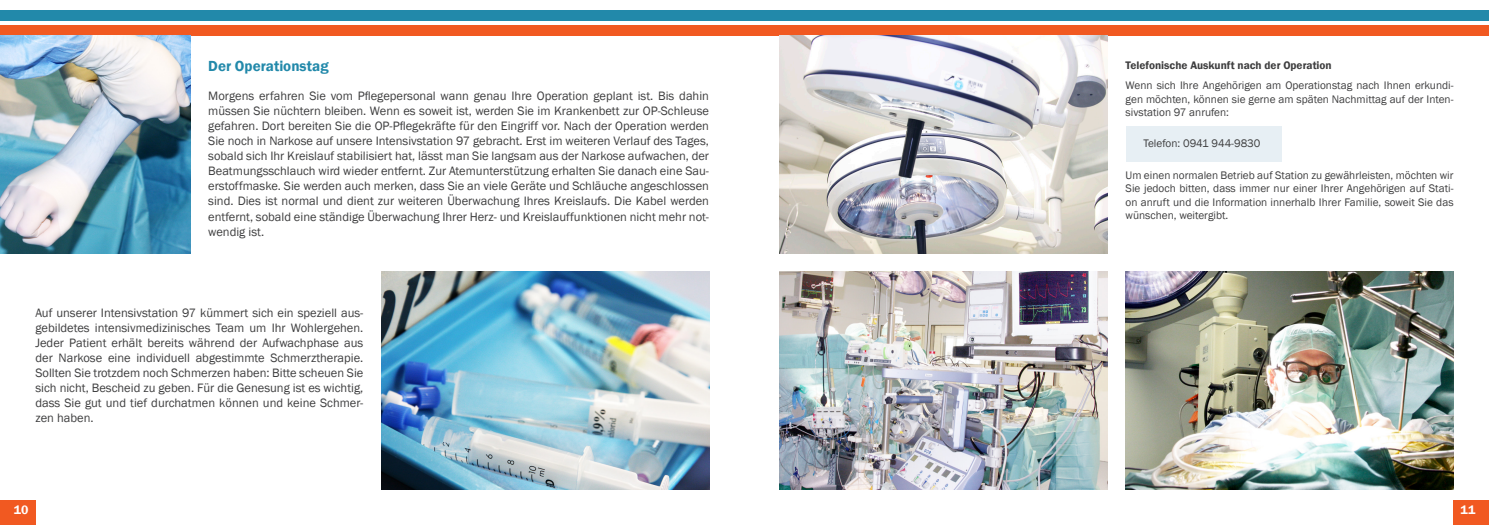
<style>
.page{position:relative;width:1489px;height:525px;background:#fff}
.page>*{position:absolute;margin:0;border:0;box-sizing:border-box;transform-origin:0 0}
.t1{font:600 15px "Franklin Gothic";color:#2289aa}
.t2{font:12.5px/15px "Franklin Gothic";color:#3e3e3f;text-align:justify}
.t3{font:600 12.5px "Franklin Gothic";color:#fff}
.t4{font:11.25px/13.5px "Franklin Gothic";color:#3e3e3f;text-align:justify}
.t5{font:600 11.25px "Franklin Gothic";color:#3e3e3f}
</style>
<div class="page">
<div style="left:0;top:25px;width:1488px;height:10px;background:#f15921"></div>
<div style="left:0;top:500px;width:35px;height:24px;background:#f15921"></div>
<div style="left:1453px;top:500px;width:35px;height:24px;background:#f15921"></div>
<div style="left:0;top:11px;width:1488px;height:10px;background:#2289aa"></div>
<div style="left:1125px;top:126px;width:156px;height:36px;background:#e7eff4"></div>
<img style="left:0;top:36px;width:190px;height:218px">
<img style="left:381px;top:271px;width:328px;height:218px">
<img style="left:780px;top:36px;width:327px;height:218px">
<img style="left:780px;top:271px;width:327px;height:218px">
<img style="left:1125px;top:271px;width:328px;height:218px">
<p class="t1" style="left:208px;top:57px;width:122px">Der Operationstag</p>
<p class="t2" style="left:208px;top:89px;width:502px">Morgens erfahren Sie vom Pflegepersonal wann genau Ihre Operation geplant ist. Bis dahin müssen Sie nüchtern bleiben. Wenn es soweit ist, werden Sie im Krankenbett zur OP-Schleuse gefahren. Dort bereiten Sie die OP-Pflegekräfte für den Eingriff vor. Nach der Operation werden Sie noch in Narkose auf unsere Intensivstation 97 gebracht. Erst im weiteren Verlauf des Tages, sobald sich Ihr Kreislauf stabilisiert hat, lässt man Sie langsam aus der Narkose aufwachen, der Beatmungsschlauch wird wieder entfernt. Zur Atemunterstützung erhalten Sie danach eine Sau&shy;erstoffmaske. Sie werden auch merken, dass Sie an viele Geräte und Schläuche angeschlossen sind. Dies ist normal und dient zur weiteren Überwachung Ihres Kreislaufs. Die Kabel werden entfernt, sobald eine ständige Überwachung Ihrer Herz- und Kreislauffunktionen nicht mehr not&shy;wendig ist.</p>
<p class="t2" style="left:35px;top:305px;width:329px">Auf unserer Intensivstation 97 kümmert sich ein speziell aus&shy;gebildetes intensivmedizinisches Team um Ihr Wohlergehen.<br>Jeder Patient erhält bereits während der Aufwachphase aus der Narkose eine individuell abgestimmte Schmerztherapie.<br>Sollten Sie trotzdem noch Schmerzen haben: Bitte scheuen Sie sich nicht, Bescheid zu geben. Für die Genesung ist es wichtig, dass Sie gut und tief durchatmen können und keine Schmer&shy;zen haben.</p>
<p class="t5" style="left:1125px;top:58px;width:208px">Telefonische Auskunft nach der Operation</p>
<p class="t4" style="left:1125px;top:79px;width:329px">Wenn sich Ihre Angehörigen am Operationstag nach Ihnen erkundi&shy;gen möchten, können sie gerne am späten Nachmittag auf der Inten&shy;sivstation 97 anrufen:</p>
<p class="t4" style="left:1143px;top:137px;width:119px">Telefon: 0941 944-9830</p>
<p class="t4" style="left:1125px;top:168px;width:329px">Um einen normalen Betrieb auf Station zu gewährleisten, möchten wir Sie jedoch bitten, dass immer nur einer Ihrer Angehörigen auf Stati&shy;on anruft und die Information innerhalb Ihrer Familie, soweit Sie das wünschen, weitergibt.</p>
<p class="t3" style="left:14px;top:502px;width:16px">10</p>
<p class="t3" style="left:1460px;top:502px;width:16px">11</p>
</div>
